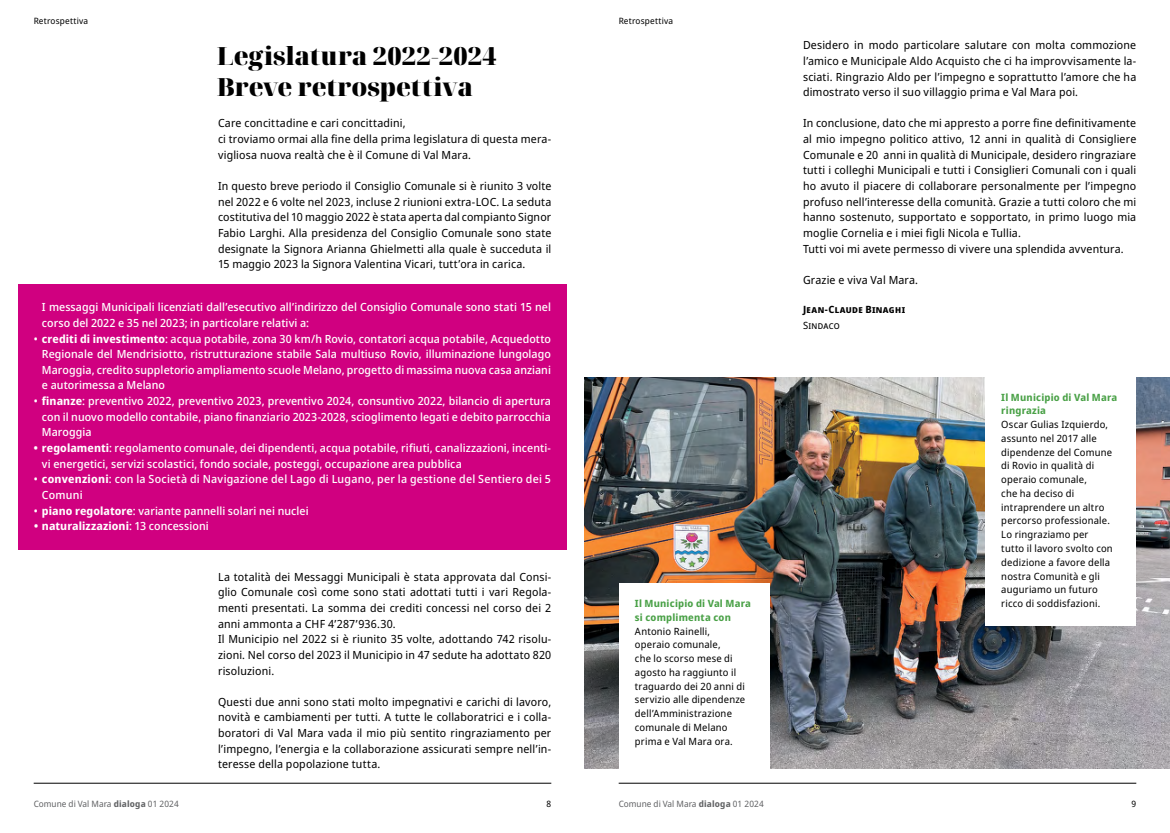
<style>
.page{position:relative;width:1170px;height:833px;background:#fff}
.page>*{position:absolute;margin:0;border:0;box-sizing:border-box;transform-origin:0 0}
.t1{font:900 25px/31.2px "Noto Serif Display";letter-spacing:-.005em;color:#000}
.t2{font:11.25px/15.6px "Noto Sans Display";letter-spacing:.015em;color:#000}
.t3{font:500 11.25px/15.6px "Noto Sans Display";letter-spacing:.005em;color:#fff}
.t4{font:700 11.25px "Noto Sans Display";letter-spacing:.005em;color:#fff}
.t5{font:10px/13.8px "Noto Sans Display";letter-spacing:.02em;color:#000}
.t6{font:700 10px/13.8px "Noto Sans Display";letter-spacing:.02em;color:#4aa147}
.t7{font:700 10px "Noto Sans Display";letter-spacing:.03em;color:#000}
.t8{font:8.75px "Noto Sans Display";color:#636466}
.t9{font:8.75px "Noto Sans Display";letter-spacing:.025em;color:#000}
.s1{font-weight:700}
.s2{font-weight:500}
</style>
<div class="page">
<img style="left:585px;top:377px;width:584px;height:391px">
<hr style="left:618px;top:783px;width:518px;height:1px;background:#000">
<hr style="left:34px;top:783px;width:517px;height:1px;background:#000">
<div style="left:619px;top:583px;width:150px;height:188px;background:#fff"></div>
<div style="left:985px;top:375px;width:150px;height:250px;background:#fff"></div>
<div style="left:18px;top:284px;width:548px;height:265px;background:#d00080"></div>
<p class="t9" style="left:34px;top:15px;width:56px">Retrospettiva</p>
<p class="t9" style="left:618px;top:15px;width:56px">Retrospettiva</p>
<h1 class="t1" style="left:217px;top:41px;width:281px">Legislatura 2022-2024<br>Breve retrospettiva</h1>
<p class="t2" style="left:218px;top:116px;width:335px">Care concittadine e cari concittadini,<br>ci troviamo ormai alla fine della prima legislatura di questa mera&shy;vigliosa nuova realtà che è il Comune di Val Mara.</p>
<p class="t2" style="left:218px;top:178px;width:335px;text-align:justify">In questo breve periodo il Consiglio Comunale si è riunito 3 volte nel 2022 e 6 volte nel 2023, incluse 2 riunioni extra-LOC. La seduta costitutiva del 10 maggio 2022 è stata aperta dal compianto Signor Fabio Larghi. Alla presidenza del Consiglio Comunale sono state designate la Signora Arianna Ghielmetti alla quale è succeduta il 15 maggio 2023 la Signora Valentina Vicari, tutt’ora in carica.</p>
<p class="t3" style="left:42px;top:300px;width:510px">I messaggi Municipali licenziati dall’esecutivo all’indirizzo del Consiglio Comunale sono stati 15 nel corso del 2022 e 35 nel 2023; in particolare relativi a:</p>
<p class="t3" style="left:42px;top:331px;width:510px;text-align:justify;text-indent:-8px">• <span class="s1">crediti di investimento</span>: acqua potabile, zona 30 km/h Rovio, contatori acqua potabile, Acquedotto Regionale del Mendrisiotto, ristrutturazione stabile Sala multiuso Rovio, illuminazione lungolago Maroggia, credito suppletorio ampliamento scuole Melano, progetto di massima nuova casa anziani e autorimessa a Melano</p>
<p class="t3" style="left:42px;top:393px;width:510px;text-align:justify;text-indent:-8px">• <span class="s1">finanze</span>: preventivo 2022, preventivo 2023, preventivo 2024, consuntivo 2022, bilancio di apertura con il nuovo modello contabile, piano finanziario 2023-2028, scioglimento legati e debito parrocchia Maroggia</p>
<p class="t3" style="left:42px;top:440px;width:510px;text-indent:-8px"><span class="s1">• regolamenti</span>: regolamento comunale, dei dipendenti, acqua potabile, rifiuti, canalizzazioni, incenti&shy;vi energetici, servizi scolastici, fondo sociale, posteggi, occupazione area pubblica</p>
<p class="t3" style="left:42px;top:471px;width:510px;text-indent:-8px">• <span class="s1">convenzioni</span>: con la Società di Navigazione del Lago di Lugano, per la gestione del Sentiero dei 5<br>Comuni</p>
<p class="t3" style="left:34px;top:503px;width:276px">• <span class="s1">piano regolatore</span>: variante pannelli solari nei nuclei</p>
<p class="t4" style="left:34px;top:518px;width:176px">• naturalizzazioni<span class="s2">: 13 concessioni</span></p>
<p class="t2" style="left:218px;top:569px;width:335px">La totalità dei Messaggi Municipali è stata approvata dal Consi&shy;glio Comunale così come sono stati adottati tutti i vari Regola&shy;menti presentati. La somma dei crediti concessi nel corso dei 2 anni ammonta a CHF 4’287’936.30.<br>Il Municipio nel 2022 si è riunito 35 volte, adottando 742 risolu&shy;zioni. Nel corso del 2023 il Municipio in 47 sedute ha adottato 820 risoluzioni.</p>
<p class="t2" style="left:218px;top:694px;width:335px;text-align:justify">Questi due anni sono stati molto impegnativi e carichi di lavoro, novità e cambiamenti per tutti. A tutte le collaboratrici e i colla&shy;boratori di Val Mara vada il mio più sentito ringraziamento per l’impegno, l’energia e la collaborazione assicurati sempre nell’in&shy;teresse della popolazione tutta.</p>
<p class="t6" style="left:635px;top:597px;width:117px">Il Municipio di Val Mara si complimenta con</p>
<p class="t5" style="left:635px;top:624px;width:112px">Antonio Rainelli, operaio comunale,<br>che lo scorso mese di agosto ha raggiunto il traguardo dei 20 anni di servizio alle dipendenze dell’Amministrazione comunale di Melano prima e Val Mara ora.</p>
<p class="t2" style="left:803px;top:38px;width:335px;text-align:justify">Desidero in modo particolare salutare con molta commozione l’amico e Municipale Aldo Acquisto che ci ha improvvisamente la&shy;sciati. Ringrazio Aldo per l’impegno e soprattutto l’amore che ha dimostrato verso il suo villaggio prima e Val Mara poi.</p>
<p class="t2" style="left:803px;top:116px;width:335px">In conclusione, dato che mi appresto a porre fine definitivamente al mio impegno politico attivo, 12 anni in qualità di Consigliere Comunale e 20 anni in qualità di Municipale, desidero ringraziare tutti i colleghi Municipali e tutti i Consiglieri Comunali con i quali ho avuto il piacere di collaborare personalmente per l’impegno profuso nell’interesse della comunità. Grazie a tutti coloro che mi hanno sostenuto, supportato e sopportato, in primo luogo mia moglie Cornelia e i miei figli Nicola e Tullia.<br>Tutti voi mi avete permesso di vivere una splendida avventura.</p>
<p class="t2" style="left:803px;top:272px;width:117px">Grazie e viva Val Mara.</p>
<p class="t7" style="left:803px;top:302px;width:104px">Jean-Claude Binaghi</p>
<p class="t5" style="left:803px;top:318px;width:38px">Sindaco</p>
<p class="t6" style="left:1001px;top:390px;width:117px">Il Municipio di Val Mara ringrazia</p>
<p class="t5" style="left:1001px;top:418px;width:113px">Oscar Gulias Izquierdo, assunto nel 2017 alle dipendenze del Comune di Rovio in qualità di operaio comunale,<br>che ha deciso di intraprendere un altro percorso professionale.<br>Lo ringraziamo per tutto il lavoro svolto con dedizione a favore della nostra Comunità e gli auguriamo un futuro ricco di soddisfazioni.</p>
<p class="t8" style="left:34px;top:797px;width:146px">Comune di Val Mara <span class="s1">dialoga</span> 01 2024</p>
<p class="t9" style="left:546px;top:797px;width:6px">8</p>
<p class="t8" style="left:618px;top:797px;width:146px">Comune di Val Mara <span class="s1">dialoga</span> 01 2024</p>
<p class="t9" style="left:1131px;top:797px;width:6px">9</p>
</div>
